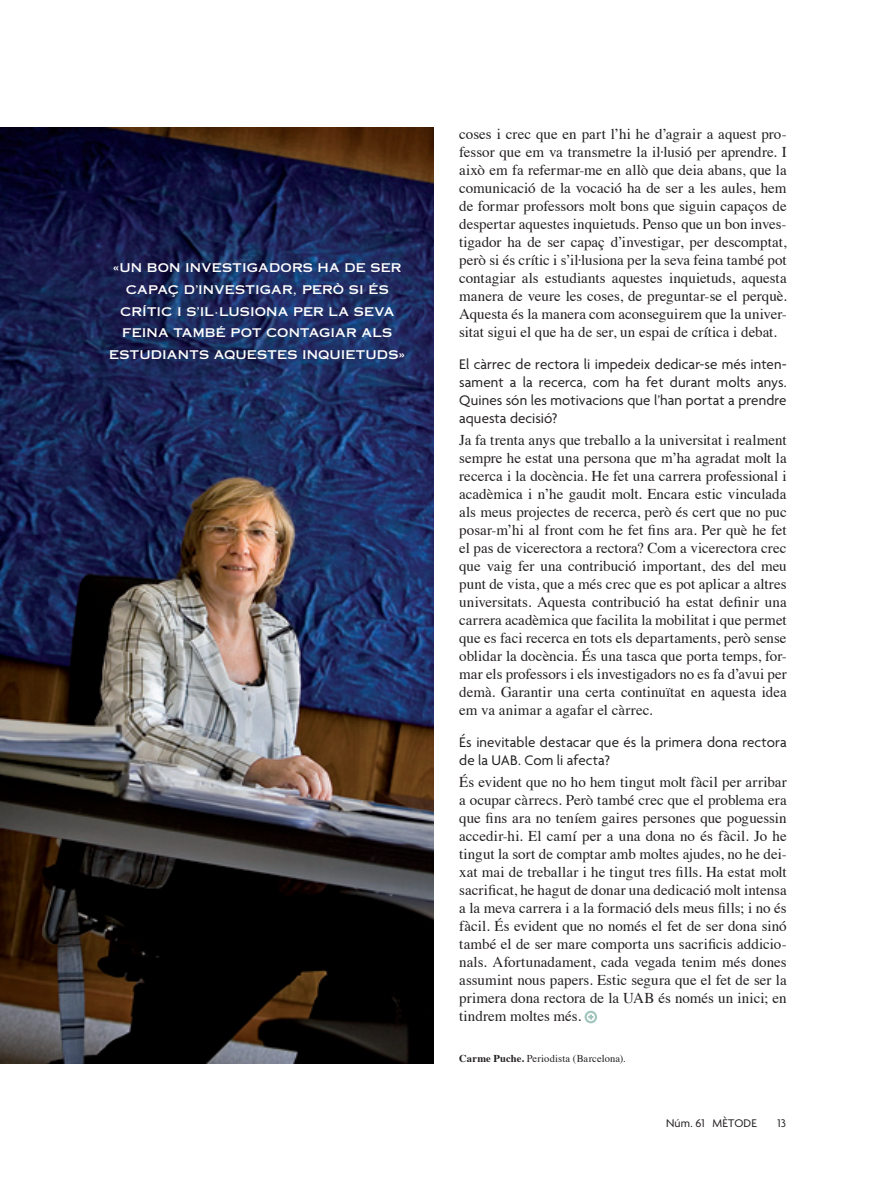
<style>
.page{position:relative;width:893px;height:1191px;background:#fff}
.page>*{position:absolute;margin:0;border:0;box-sizing:border-box;transform-origin:0 0}
.t1{font:15px/18px "Times";color:#231f20;text-align:justify}
.t2{font:15px/18px "Agenda";letter-spacing:.005em;color:#231f20;text-align:justify}
.t3{font:12px/21.8px "Copperplate Thirty One AB";letter-spacing:.015em;color:#fff;text-align:center}
.t4{font:12px "Agenda";letter-spacing:.025em;color:#231f20}
.t5{font:10.5px "Times";letter-spacing:.01em;color:#231f20}
.s1{font-weight:700}
</style>
<div class="page">
<img style="left:0;top:128px;width:434px;height:935px">
<div style="left:584px;top:1010px;width:13px;height:13px;border:2px solid #9fc4bb;border-radius:50%"></div>
<svg style="left:588px;top:1014px;width:6px;height:5px"></svg>
<p class="t3" style="left:109px;top:257px;width:298px">«UN BON INVESTIGADORS HA DE SER<br>CAPAÇ D’INVESTIGAR, PERÒ SI ÉS<br>CRÍTIC I S’IL·LUSIONA PER LA SEVA<br>FEINA TAMBÉ POT CONTAGIAR ALS<br>ESTUDIANTS AQUESTES INQUIETUDS»</p>
<p class="t1" style="left:459px;top:126px;width:329px">coses i crec que en part l’hi he d’agrair a aquest pro&shy;fessor que em va transmetre la il·lusió per aprendre. I això em fa refermar-me en allò que deia abans, que la comunicació de la vocació ha de ser a les aules, hem de formar professors molt bons que siguin capaços de despertar aquestes inquietuds. Penso que un bon inves&shy;tigador ha de ser capaç d’investigar, per descomptat, però si és crític i s’il·lusiona per la seva feina també pot contagiar als estudiants aquestes inquietuds, aquesta manera de veure les coses, de preguntar-se el perquè.<br>Aquesta és la manera com aconseguirem que la univer&shy;sitat sigui el que ha de ser, un espai de crítica i debat.</p>
<p class="t2" style="left:459px;top:356px;width:329px">El càrrec de rectora li impedeix dedicar-se més inten&shy;sament a la recerca, com ha fet durant molts anys.<br>Quines són les motivacions que l’han portat a prendre aquesta decisió?</p>
<p class="t1" style="left:459px;top:432px;width:329px">Ja fa trenta anys que treballo a la universitat i realment sempre he estat una persona que m’ha agradat molt la recerca i la docència. He fet una carrera professional i acadèmica i n’he gaudit molt. Encara estic vinculada als meus projectes de recerca, però és cert que no puc posar-m’hi al front com he fet fins ara. Per què he fet el pas de vicerectora a rectora? Com a vicerectora crec que vaig fer una contribució important, des del meu punt de vista, que a més crec que es pot aplicar a altres universitats. Aquesta contribució ha estat definir una carrera acadèmica que facilita la mobilitat i que permet que es faci recerca en tots els departaments, però sense oblidar la docència. És una tasca que porta temps, for&shy;mar els professors i els investigadors no es fa d’avui per demà. Garantir una certa continuïtat en aquesta idea em va animar a agafar el càrrec.</p>
<p class="t2" style="left:459px;top:734px;width:329px">És inevitable destacar que és la primera dona rectora de la UAB. Com li afecta?</p>
<p class="t1" style="left:459px;top:774px;width:329px">És evident que no ho hem tingut molt fàcil per arribar a ocupar càrrecs. Però també crec que el problema era que fins ara no teníem gaires persones que poguessin accedir-hi. El camí per a una dona no és fàcil. Jo he tingut la sort de comptar amb moltes ajudes, no he dei&shy;xat mai de treballar i he tingut tres fills. Ha estat molt sacrificat, he hagut de donar una dedicació molt intensa a la meva carrera i a la formació dels meus fills; i no és fàcil. És evident que no només el fet de ser dona sinó també el de ser mare comporta uns sacrificis addicio&shy;nals. Afortunadament, cada vegada tenim més dones assumint nous papers. Estic segura que el fet de ser la primera dona rectora de la UAB és només un inici; en tindrem moltes més.</p>
<p class="t5" style="left:459px;top:1054px;width:168px"><span class="s1">Carme Puche.</span> Periodista (Barcelona).</p>
<p class="t4" style="left:666px;top:1118px;width:92px">Núm. 61 MÈTODE</p>
<p class="t4" style="left:778px;top:1118px;width:10px">13</p>
</div>
